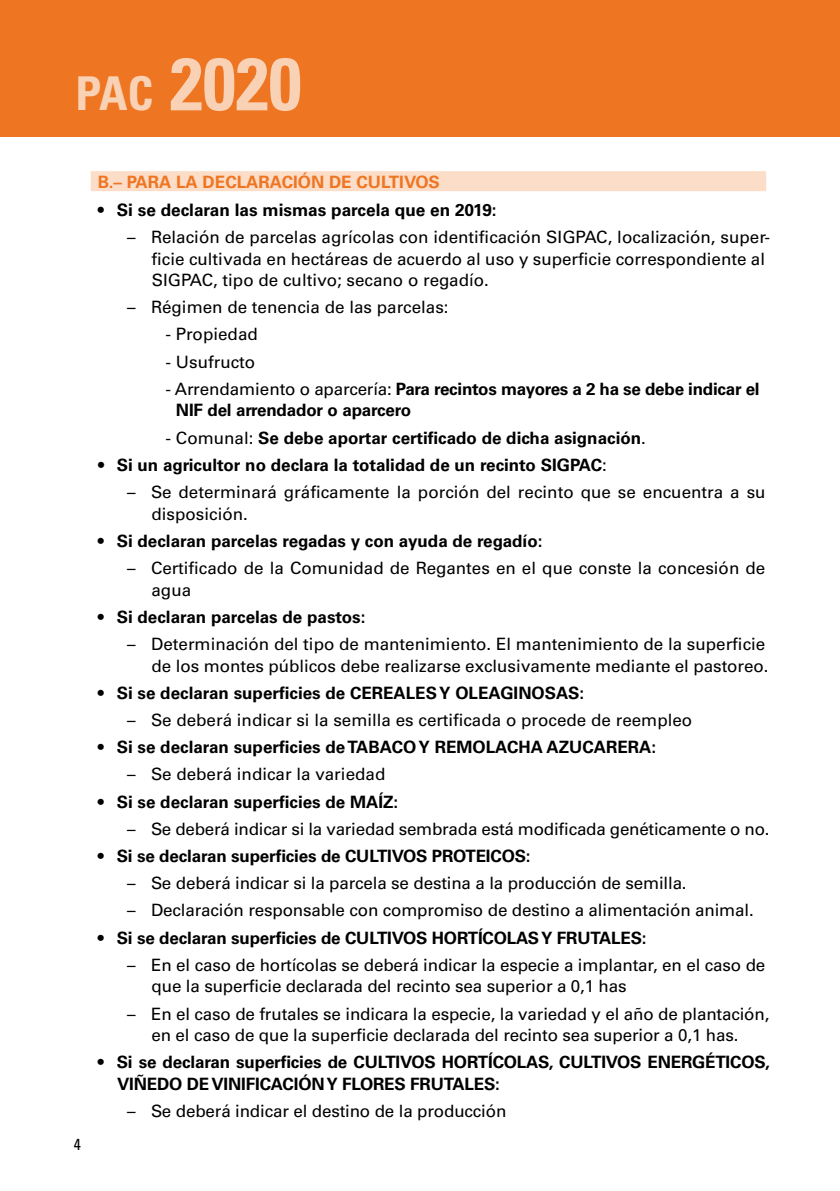
<style>
.page{position:relative;width:840px;height:1191px;background:#fff}
.page>*{position:absolute;margin:0;border:0;box-sizing:border-box;transform-origin:0 0}
.t1{font:700 condensed 74px "Univers LT Std";color:#f9d2b6}
.t2{font:700 condensed 73.8px "Univers LT Std";color:#f9d2b6}
.t3{font:700 condensed 46.4px "Univers LT Std";color:#f9d2b6}
.t4{font:700 17.2px "Univers LT Std";color:#000}
.t5{font:17px/21.6px "Univers LT Std";letter-spacing:-.005em;color:#000}
.t6{font:700 17px/21.6px "Univers LT Std";letter-spacing:-.01em;color:#000}
.t7{font:700 17px "Univers LT Std";color:#ee7623}
.t8{font:condensed 16px "Univers LT Std";color:#000}
.s1{font-size:46.6px}
.s2{font-weight:400}
</style>
<div class="page">
<div style="left:91px;top:171px;width:674px;height:20px;background:#fbddc8"></div>
<div style="left:0;top:0;width:839px;height:137px;background:#ee7623"></div>
<h1 class="t1" style="left:170px;top:39px;width:133px">2020</h1>
<h2 class="t2" style="left:75px;top:49px;width:226px"><span class="s1">PAC</span> 2016</h2>
<h3 class="t3" style="left:75px;top:76px;width:79px">PAC</h3>
<p class="t8" style="left:74px;top:1134px;width:9px">4</p>
<p class="t7" style="left:98px;top:172px;width:343px">B.– PARA LA DECLARACIÓN DE CULTIVOS</p>
<p class="t4" style="left:98px;top:200px;width:400px"><span class="s2">•</span> Si se declaran las mismas parcela que en 2019:</p>
<p class="t5" style="left:151px;top:226px;width:619px;text-indent:-25px">– Relación de parcelas agrícolas con identificación SIGPAC, localización, super&shy;ficie cultivada en hectáreas de acuerdo al uso y superficie correspondiente al<br>SIGPAC, tipo de cultivo; secano o regadío.</p>
<p class="t5" style="left:127px;top:296px;width:323px">– Régimen de tenencia de las parcelas:</p>
<p class="t5" style="left:165px;top:324px;width:94px">- Propiedad</p>
<p class="t5" style="left:165px;top:351px;width:91px">- Usufructo</p>
<p class="t6" style="left:176px;top:378px;width:585px;text-indent:-10px"><span class="s2">- Arrendamiento o aparcería:</span> Para recintos mayores a 2 ha se debe indicar el<br>NIF del arrendador o aparcero</p>
<p class="t6" style="left:165px;top:427px;width:481px"><span class="s2">- Comunal:</span> Se debe aportar certificado de dicha asignación<span class="s2">.</span></p>
<p class="t6" style="left:98px;top:454px;width:510px"><span class="s2">•</span> Si un agricultor no declara la totalidad de un recinto SIGPAC<span class="s2">:</span></p>
<p class="t5" style="left:151px;top:481px;width:615px;text-indent:-24px">– Se determinará gráficamente la porción del recinto que se encuentra a su disposición.</p>
<p class="t6" style="left:98px;top:530px;width:446px"><span class="s2">•</span> Si declaran parcelas regadas y con ayuda de regadío:</p>
<p class="t5" style="left:151px;top:557px;width:615px;text-indent:-24px">– Certificado de la Comunidad de Regantes en el que conste la concesión de agua</p>
<p class="t6" style="left:98px;top:606px;width:269px"><span class="s2">•</span> Si declaran parcelas de pastos:</p>
<p class="t5" style="left:127px;top:633px;width:642px;text-align:right">– Determinación del tipo de mantenimiento. El mantenimiento de la superficie de los montes públicos debe realizarse exclusivamente mediante el pastoreo.</p>
<p class="t6" style="left:98px;top:682px;width:487px"><span class="s2">•</span> Si se declaran superficies de CEREALES Y OLEAGINOSAS:</p>
<p class="t5" style="left:127px;top:709px;width:566px">– Se deberá indicar si la semilla es certificada o procede de reempleo</p>
<p class="t6" style="left:98px;top:736px;width:559px"><span class="s2">•</span> Si se declaran superficies de TABACO Y REMOLACHA AZUCARERA:</p>
<p class="t5" style="left:127px;top:763px;width:260px">– Se deberá indicar la variedad</p>
<p class="t6" style="left:98px;top:791px;width:302px"><span class="s2">•</span> Si se declaran superficies de MAÍZ:</p>
<p class="t5" style="left:127px;top:818px;width:643px">– Se deberá indicar si la variedad sembrada está modificada genéticamente o no.</p>
<p class="t6" style="left:98px;top:845px;width:434px">• Si se declaran superficies de CULTIVOS PROTEICOS:</p>
<p class="t5" style="left:127px;top:872px;width:561px">– Se deberá indicar si la parcela se destina a la producción de semilla.</p>
<p class="t5" style="left:127px;top:899px;width:627px">– Declaración responsable con compromiso de destino a alimentación animal.</p>
<p class="t6" style="left:98px;top:927px;width:550px">• Si se declaran superficies de CULTIVOS HORTÍCOLAS Y FRUTALES:</p>
<p class="t5" style="left:151px;top:954px;width:615px;text-indent:-25px">– En el caso de hortícolas se deberá indicar la especie a implantar, en el caso de que la superficie declarada del recinto sea superior a 0,1 has</p>
<p class="t5" style="left:127px;top:1003px;width:643px;text-align:center">– En el caso de frutales se indicara la especie, la variedad y el año de plantación, en el caso de que la superficie declarada del recinto sea superior a 0,1 has.</p>
<p class="t6" style="left:117px;top:1051px;width:654px;text-indent:-19px">• Si se declaran superficies de CULTIVOS HORTÍCOLAS, CULTIVOS ENERGÉTICOS,<br>VIÑEDO DE VINIFICACIÓN Y FLORES FRUTALES:</p>
<p class="t5" style="left:127px;top:1100px;width:381px">– Se deberá indicar el destino de la producción</p>
</div>
